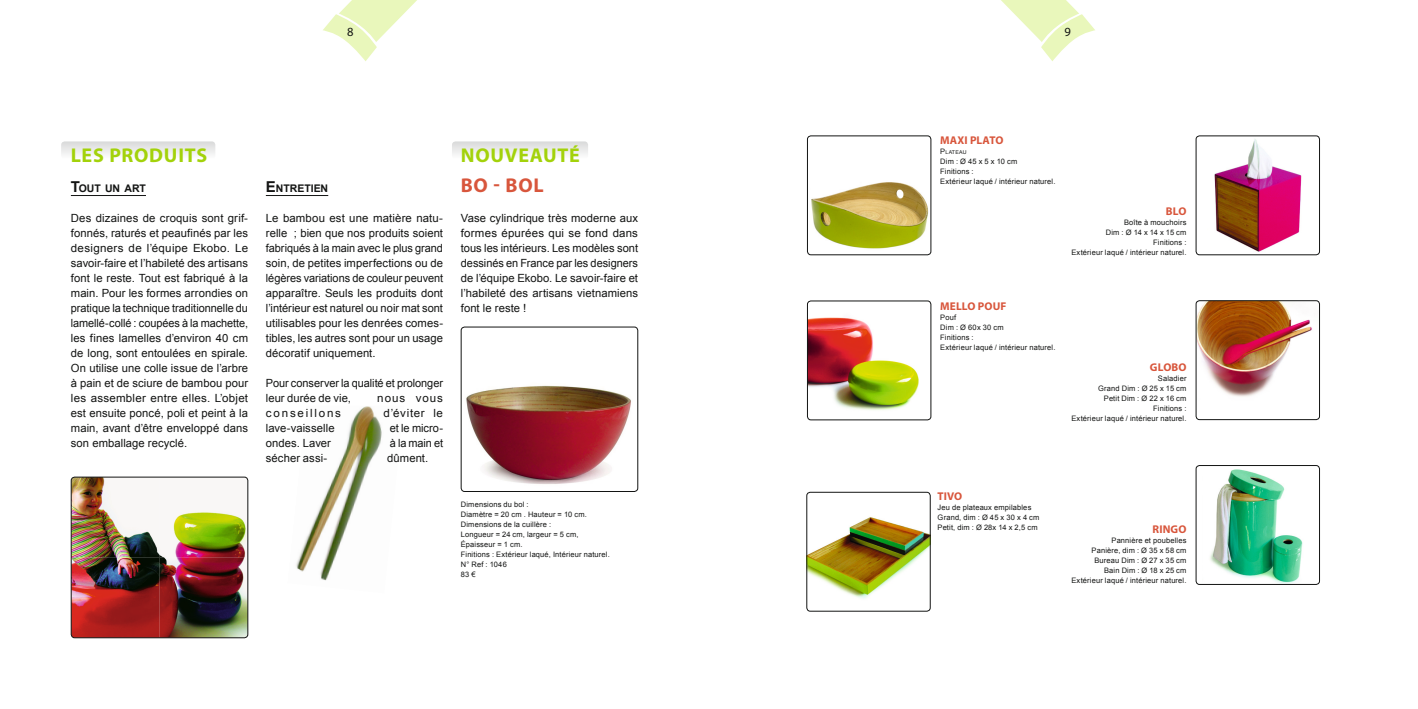
<style>
.page{position:relative;width:1418px;height:709px;background:#fff}
.page>*{position:absolute;margin:0;border:0;box-sizing:border-box;transform-origin:0 0}
.t1{font:700 20px "Myriad Pro";letter-spacing:.035em;color:#a3d20b}
.t2{font:700 20px "Myriad Pro";color:#d8563c}
.t3{font:12.5px "Myriad Pro";color:#131413}
.t4{font:11.25px/15px "Arial";letter-spacing:.005em;color:#131413;text-align:justify}
.t5{font:700 11.25px "Myriad Pro";letter-spacing:.01em;color:#d8563c}
.t6{font:11.25px "Arial";letter-spacing:.15em;color:#131413}
.t7{font:11.25px "Arial";letter-spacing:.06em;color:#131413}
.t8{font:11.25px "Arial";letter-spacing:.08em;color:#131413}
.t9{font:700 10.5px "Arial";color:#131413}
.t10{font:7.5px/10px "Arial";letter-spacing:.02em;color:#131413}
.t11{font:5.25px "Arial";letter-spacing:.03em;color:#131413}
.s1{font-size:15px}
.s2{font-size:7.5px}
</style>
<div class="page">
<svg style="left:323px;top:0;width:94px;height:61px"></svg>
<svg style="left:1001px;top:0;width:94px;height:61px"></svg>
<img style="left:71px;top:477px;width:177px;height:160px">
<div style="left:71px;top:477px;width:177px;height:161px;border:1px solid #131413;border-radius:4px"></div>
<img style="left:461px;top:327px;width:176px;height:164px">
<div style="left:461px;top:327px;width:177px;height:165px;border:1px solid #131413;border-radius:4px"></div>
<img style="left:807px;top:182px;width:123px;height:73px">
<div style="left:807px;top:136px;width:124px;height:119px;border:1px solid #131413;border-radius:4px"></div>
<img style="left:807px;top:301px;width:123px;height:119px">
<div style="left:807px;top:301px;width:124px;height:119px;border:1px solid #131413;border-radius:4px"></div>
<img style="left:1197px;top:301px;width:122px;height:118px">
<div style="left:1195px;top:300px;width:124px;height:120px;border:1px solid #131413;border-radius:4px"></div>
<img style="left:808px;top:517px;width:120px;height:82px">
<div style="left:806px;top:492px;width:124px;height:119px;border:1px solid #131413;border-radius:4px"></div>
<img style="left:1196px;top:136px;width:123px;height:119px">
<div style="left:1195px;top:136px;width:124px;height:119px;border:1px solid #131413;border-radius:4px"></div>
<img style="left:1210px;top:469px;width:93px;height:113px">
<div style="left:1195px;top:465px;width:124px;height:119px;border:1px solid #131413;border-radius:4px"></div>
<img style="left:296px;top:406px;width:86px;height:175px">
<svg style="left:61px;top:141px;width:154px;height:13px"></svg>
<svg style="left:452px;top:141px;width:136px;height:13px"></svg>
<hr style="left:71px;top:195px;width:75px;height:1px;background:#131413">
<hr style="left:266px;top:195px;width:62px;height:1px;background:#131413">
<p class="t3" style="left:347px;top:24px;width:8px">8</p>
<p class="t3" style="left:1064px;top:24px;width:8px">9</p>
<h1 class="t1" style="left:71px;top:142px;width:138px">LES PRODUITS</h1>
<p class="t9" style="left:71px;top:181px;width:77px"><span class="s1">T</span>OUT UN ART</p>
<p class="t4" style="left:71px;top:210px;width:179px">Des dizaines de croquis sont grif&shy;fonnés, raturés et peaufinés par les designers de l’équipe Ekobo. Le savoir-faire et l’habileté des artisans font le reste. Tout est fabriqué à la main. Pour les formes arrondies on pratique la technique traditionnelle du lamellé-collé : coupées à la machette, les fines lamelles d’environ 40 cm de long, sont entoulées en spirale.<br>On utilise une colle issue de l’arbre à pain et de sciure de bambou pour les assembler entre elles. L’objet est ensuite poncé, poli et peint à la main, avant d’être enveloppé dans son emballage recyclé.</p>
<p class="t9" style="left:266px;top:181px;width:64px"><span class="s1">E</span>NTRETIEN</p>
<p class="t4" style="left:266px;top:210px;width:179px">Le bambou est une matière natu&shy;relle ; bien que nos produits soient fabriqués à la main avec le plus grand soin, de petites imperfections ou de légères variations de couleur peuvent apparaître. Seuls les produits dont l’intérieur est naturel ou noir mat sont utilisables pour les denrées comes&shy;tibles, les autres sont pour un usage décoratif uniquement.</p>
<p class="t4" style="left:266px;top:375px;width:179px">Pour conserver la qualité et prolonger leur durée de vie,</p>
<p class="t8" style="left:377px;top:390px;width:67px">nous vous</p>
<p class="t6" style="left:266px;top:405px;width:77px">conseillons</p>
<p class="t7" style="left:383px;top:405px;width:61px">d’éviter le</p>
<p class="t4" style="left:266px;top:420px;width:70px">lave-vaisselle</p>
<p class="t4" style="left:390px;top:420px;width:55px">et le micro-</p>
<p class="t4" style="left:266px;top:435px;width:67px">ondes. Laver</p>
<p class="t4" style="left:390px;top:435px;width:55px">à la main et</p>
<p class="t4" style="left:266px;top:450px;width:63px">sécher assi-</p>
<p class="t4" style="left:387px;top:450px;width:42px">dûment.</p>
<h1 class="t1" style="left:461px;top:142px;width:120px">NOUVEAUTÉ</h1>
<h1 class="t2" style="left:461px;top:172px;width:84px">BO - BOL</h1>
<p class="t4" style="left:461px;top:210px;width:179px">Vase cylindrique très moderne aux formes épurées qui se fond dans tous les intérieurs. Les modèles sont dessinés en France par les designers de l’équipe Ekobo. Le savoir-faire et l’habileté des artisans vietnamiens font le reste !</p>
<p class="t10" style="left:461px;top:500px;width:150px">Dimensions du bol :<br>Diamètre = 20 cm . Hauteur = 10 cm.<br>Dimensions de la cuillère :<br>Longueur = 24 cm, largeur = 5 cm,<br>Épaisseur = 1 cm.<br>Finitions : Extérieur laqué, Intérieur naturel.<br>N° Ref : 1046<br>83 €</p>
<p class="t5" style="left:940px;top:132px;width:65px">MAXI PLATO</p>
<p class="t11" style="left:940px;top:148px;width:28px"><span class="s2">P</span>LATEAU</p>
<p class="t10" style="left:940px;top:156px;width:117px">Dim : Ø 45 x 5 x 10 cm<br>Finitions :<br>Extérieur laqué / intérieur naturel.</p>
<p class="t5" style="left:1165px;top:204px;width:22px">BLO</p>
<p class="t10" style="left:1071px;top:217px;width:117px;text-align:right">Boîte à mouchoirs<br>Dim : Ø 14 x 14 x 15 cm<br>Finitions :<br>Extérieur laqué / intérieur naturel.</p>
<p class="t5" style="left:940px;top:299px;width:68px">MELLO POUF</p>
<p class="t10" style="left:940px;top:313px;width:117px">Pouf<br>Dim : Ø 60x 30 cm<br>Finitions :<br>Extérieur laqué / intérieur naturel.</p>
<p class="t5" style="left:1149px;top:360px;width:38px">GLOBO</p>
<p class="t10" style="left:1071px;top:373px;width:117px;text-align:right">Saladier<br>Grand Dim : Ø 25 x 15 cm<br>Petit Dim : Ø 22 x 16 cm<br>Finitions :<br>Extérieur laqué / intérieur naturel.</p>
<p class="t5" style="left:937px;top:489px;width:26px">TIVO</p>
<p class="t10" style="left:937px;top:503px;width:103px">Jeu de plateaux empilables<br>Grand, dim : Ø 45 x 30 x 4 cm<br>Petit, dim : Ø 28x 14 x 2,5 cm</p>
<p class="t5" style="left:1152px;top:522px;width:35px">RINGO</p>
<p class="t10" style="left:1071px;top:536px;width:117px;text-align:right">Pannière et poubelles<br>Panière, dim : Ø 35 x 58 cm<br>Bureau Dim : Ø 27 x 35 cm<br>Bain Dim : Ø 18 x 25 cm<br>Extérieur laqué / intérieur naturel.</p>
</div>
